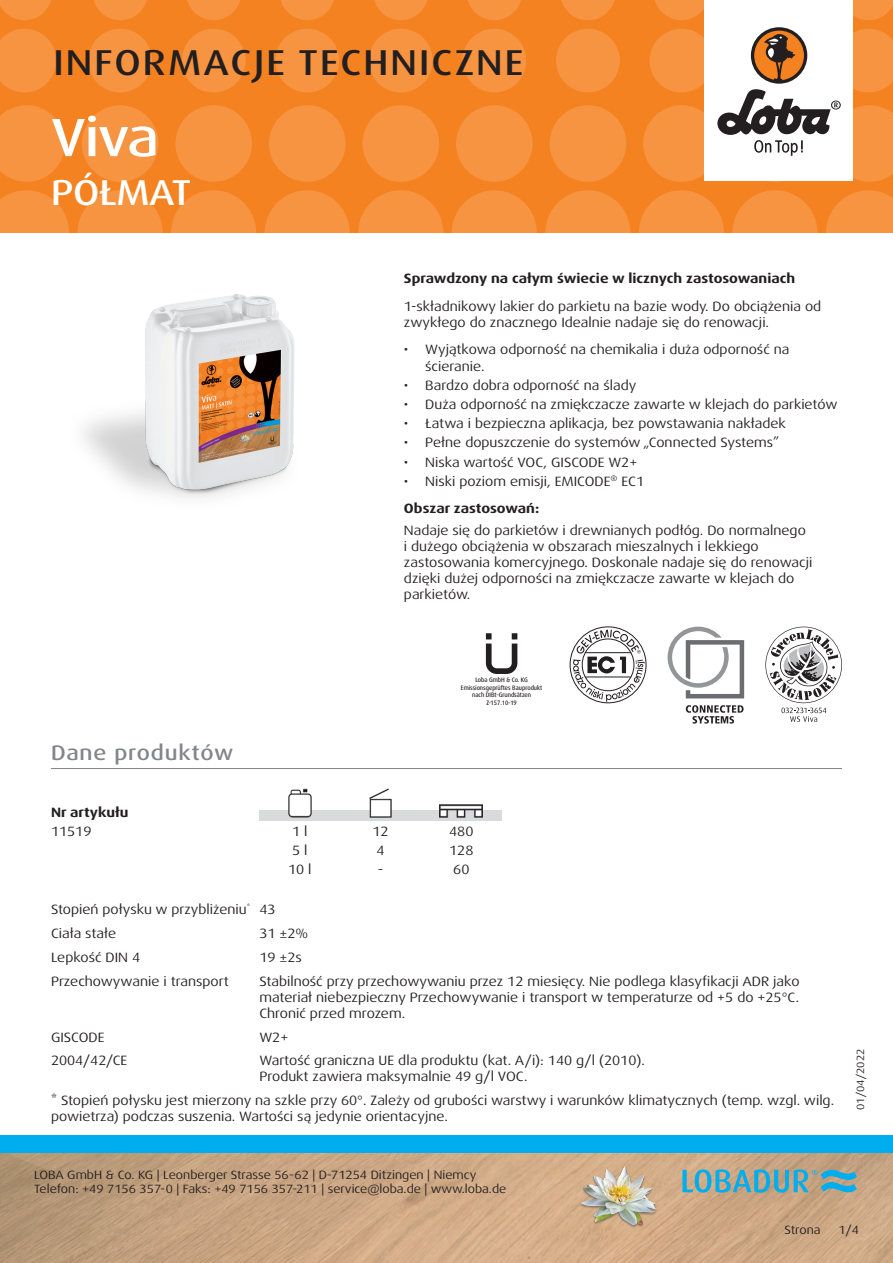
<style>
.page{position:relative;width:893px;height:1263px;background:#fff}
.page>*{position:absolute;margin:0;border:0;box-sizing:border-box;transform-origin:0 0}
.t1{font:500 expanded 54px "Dax Pro";color:#fff}
.t2{font:500 expanded 36px "Dax Pro";letter-spacing:.06em;color:#231f20}
.t3{font:500 expanded 36px "Dax Pro";letter-spacing:-.015em;color:#fff}
.Titel_grau{font:500 expanded 21px "Dax Pro";letter-spacing:.04em;color:#82858b}
.Text{font:expanded 13.5px/16.2px "Dax Pro";color:#231f20}
.Text_Bold{font:700 expanded 13.5px "Dax Pro";color:#231f20}
.Text_zentriert{font:expanded 13.5px "Dax Pro";color:#231f20}
.t4{font:expanded 12px/14.4px "Dax Pro";color:#231f20}
.t5{font:expanded 10.5px "Dax Pro";color:#231f20}
.DIBT{font:500 expanded 6.45px/7.5px "Dax Pro";color:#231f20;text-align:center;scale:.82 1}
</style>
<div class="page">
<div style="left:0;top:0;width:893px;height:233px;background:#f58220"></div>
<svg style="left:0;top:190px;width:69px;height:43px"></svg>
<svg style="left:78px;top:190px;width:85px;height:85px;fill:#f69441"></svg>
<svg style="left:171px;top:190px;width:85px;height:85px;fill:#f69441"></svg>
<svg style="left:265px;top:190px;width:85px;height:85px;fill:#f69441"></svg>
<svg style="left:358px;top:190px;width:85px;height:85px;fill:#f69441"></svg>
<svg style="left:545px;top:190px;width:85px;height:85px;fill:#f69441"></svg>
<svg style="left:452px;top:190px;width:85px;height:85px;fill:#f69441"></svg>
<svg style="left:732px;top:190px;width:85px;height:85px;fill:#f69441"></svg>
<svg style="left:639px;top:190px;width:85px;height:85px;fill:#f69441"></svg>
<svg style="left:826px;top:190px;width:67px;height:43px"></svg>
<svg style="left:0;top:105px;width:65px;height:77px"></svg>
<svg style="left:82px;top:105px;width:76px;height:77px"></svg>
<svg style="left:175px;top:105px;width:77px;height:77px"></svg>
<svg style="left:269px;top:105px;width:76px;height:77px"></svg>
<svg style="left:456px;top:105px;width:77px;height:77px"></svg>
<svg style="left:362px;top:105px;width:77px;height:77px"></svg>
<svg style="left:550px;top:105px;width:76px;height:77px"></svg>
<svg style="left:0;top:29px;width:56px;height:63px"></svg>
<svg style="left:182px;top:29px;width:64px;height:63px"></svg>
<svg style="left:88px;top:29px;width:64px;height:63px"></svg>
<svg style="left:275px;top:29px;width:64px;height:63px"></svg>
<svg style="left:462px;top:29px;width:64px;height:63px"></svg>
<svg style="left:369px;top:29px;width:64px;height:63px"></svg>
<svg style="left:556px;top:29px;width:64px;height:63px"></svg>
<svg style="left:0;top:0;width:51px;height:20px"></svg>
<svg style="left:187px;top:0;width:53px;height:20px"></svg>
<svg style="left:468px;top:0;width:53px;height:20px"></svg>
<svg style="left:655px;top:0;width:49px;height:20px"></svg>
<svg style="left:93px;top:0;width:54px;height:20px"></svg>
<svg style="left:374px;top:0;width:54px;height:20px"></svg>
<svg style="left:281px;top:0;width:53px;height:20px"></svg>
<svg style="left:561px;top:0;width:54px;height:20px"></svg>
<svg style="left:853px;top:0;width:40px;height:20px"></svg>
<img style="left:0;top:1152px;width:893px;height:111px">
<div style="left:0;top:1135px;width:893px;height:17px;background:#00aeef"></div>
<div style="left:704px;top:0;width:149px;height:181px;background:#fff"></div>
<svg style="left:643px;top:29px;width:250px;height:153px"></svg>
<img style="left:578px;top:1161px;width:82px;height:81px">
<svg style="left:682px;top:1169px;width:175px;height:24px"></svg>
<hr style="left:51px;top:768px;width:791px;height:1px;background:#82858b">
<img style="left:288px;top:788px;width:195px;height:22px">
<img style="left:259px;top:810px;width:243px;height:11px">
<img style="left:83px;top:272px;width:239px;height:226px">
<svg style="left:486px;top:633px;width:31px;height:41px"></svg>
<svg style="left:570px;top:627px;width:76px;height:76px"></svg>
<svg style="left:686px;top:705px;width:57px;height:18px"></svg>
<svg style="left:668px;top:627px;width:76px;height:71px"></svg>
<svg style="left:765px;top:627px;width:77px;height:95px"></svg>
<h2 class="t2" style="left:53px;top:40px;width:471px">INFORMACJE TECHNICZNE</h2>
<p class="t1" style="left:51px;top:103px;width:109px">Viva</p>
<h2 class="t3" style="left:51px;top:169px;width:142px">PÓŁMAT</h2>
<p class="Titel_grau" style="left:51px;top:739px;width:184px">Dane produktów</p>
<p class="Text_Bold" style="left:404px;top:269px;width:393px">Sprawdzony na całym świecie w licznych zastosowaniach</p>
<p class="Text" style="left:404px;top:298px;width:419px">1-składnikowy lakier do parkietu na bazie wody. Do obciążenia od zwykłego do znacznego Idealnie nadaje się do renowacji.</p>
<p class="Text" style="left:425px;top:342px;width:366px;text-indent:-21px">• Wyjątkowa odporność na chemikalia i duża odporność na ścieranie.</p>
<p class="Text" style="left:404px;top:377px;width:234px">• Bardzo dobra odporność na ślady</p>
<p class="Text" style="left:404px;top:396px;width:435px">• Duża odporność na zmiękczacze zawarte w klejach do parkietów</p>
<p class="Text" style="left:404px;top:416px;width:383px">• Łatwa i bezpieczna aplikacja, bez powstawania nakładek</p>
<p class="Text" style="left:404px;top:435px;width:377px">• Pełne dopuszczenie do systemów „Connected Systems”</p>
<p class="Text" style="left:404px;top:454px;width:235px">• Niska wartość VOC, GISCODE W2+</p>
<p class="Text" style="left:404px;top:473px;width:242px">• Niski poziom emisji, EMICODE<sup>®</sup> EC1</p>
<p class="Text_Bold" style="left:404px;top:500px;width:137px">Obszar zastosowań:</p>
<p class="Text" style="left:404px;top:522px;width:410px">Nadaje się do parkietów i drewnianych podłóg. Do normalnego<br>i dużego obciążenia w obszarach mieszalnych i lekkiego zastosowania komercyjnego. Doskonale nadaje się do renowacji dzięki dużej odporności na zmiękczacze zawarte w klejach do parkietów.</p>
<p class="DIBT" style="left:461px;top:676px;width:101px">Loba GmbH &amp; Co. KG<br>Emissionsgeprüftes Bauprodukt nach DIBt-Grundsätzen<br>Z-157.10-19</p>
<p class="Text_Bold" style="left:51px;top:803px;width:79px">Nr artykułu</p>
<p class="Text" style="left:51px;top:823px;width:42px">11519</p>
<p class="Text_zentriert" style="left:292px;top:822px;width:17px">1 l</p>
<p class="Text_zentriert" style="left:372px;top:822px;width:18px">12</p>
<p class="Text_zentriert" style="left:449px;top:822px;width:26px">480</p>
<p class="Text_zentriert" style="left:292px;top:841px;width:17px">5 l</p>
<p class="Text_zentriert" style="left:377px;top:841px;width:10px">4</p>
<p class="Text_zentriert" style="left:449px;top:841px;width:26px">128</p>
<p class="Text_zentriert" style="left:288px;top:861px;width:25px">10 l</p>
<p class="Text_zentriert" style="left:378px;top:861px;width:7px">-</p>
<p class="Text_zentriert" style="left:453px;top:861px;width:18px">60</p>
<p class="Text" style="left:51px;top:901px;width:201px">Stopień połysku w przybliżeniu<sup>*</sup></p>
<p class="Text" style="left:259px;top:901px;width:18px">43</p>
<p class="Text" style="left:51px;top:925px;width:67px">Ciała stałe</p>
<p class="Text" style="left:259px;top:925px;width:50px">31 ±2%</p>
<p class="Text" style="left:51px;top:949px;width:91px">Lepkość DIN 4</p>
<p class="Text" style="left:259px;top:949px;width:44px">19 ±2s</p>
<p class="Text" style="left:51px;top:973px;width:179px">Przechowywanie i transport</p>
<p class="Text" style="left:259px;top:973px;width:542px;text-align:justify">Stabilność przy przechowywaniu przez 12 miesięcy. Nie podlega klasyfikacji ADR jako materiał niebezpieczny Przechowywanie i transport w temperaturze od +5 do +25°C.<br>Chronić przed mrozem.</p>
<p class="Text" style="left:51px;top:1029px;width:55px">GISCODE</p>
<p class="Text" style="left:259px;top:1029px;width:30px">W2+</p>
<p class="Text" style="left:51px;top:1052px;width:78px">2004/42/CE</p>
<p class="Text" style="left:259px;top:1052px;width:387px">Wartość graniczna UE dla produktu (kat. A/i): 140 g/l (2010).</p>
<p class="Text" style="left:259px;top:1069px;width:270px">Produkt zawiera maksymalnie 49 g/l VOC.</p>
<p class="Text" style="left:51px;top:1092px;width:785px">* Stopień połysku jest mierzony na szkle przy 60°. Zależy od grubości warstwy i warunków klimatycznych (temp. wzgl. wilg. powietrza) podczas suszenia. Wartości są jedynie orientacyjne.</p>
<p class="t4" style="left:34px;top:1167px;width:474px">LOBA GmbH &amp; Co. KG | Leonberger Strasse 56-62 | D-71254 Ditzingen | Niemcy<br>Telefon: +49 7156 357-0 | Faks: +49 7156 357-211 | service@loba.de | www.loba.de</p>
<p class="t5" style="left:854px;top:1110px;width:63px;rotate:-90deg">01/04/2022</p>
<p class="t4" style="left:785px;top:1223px;width:38px">Strona</p>
<p class="t4" style="left:838px;top:1223px;width:22px">1/4</p>
</div>
